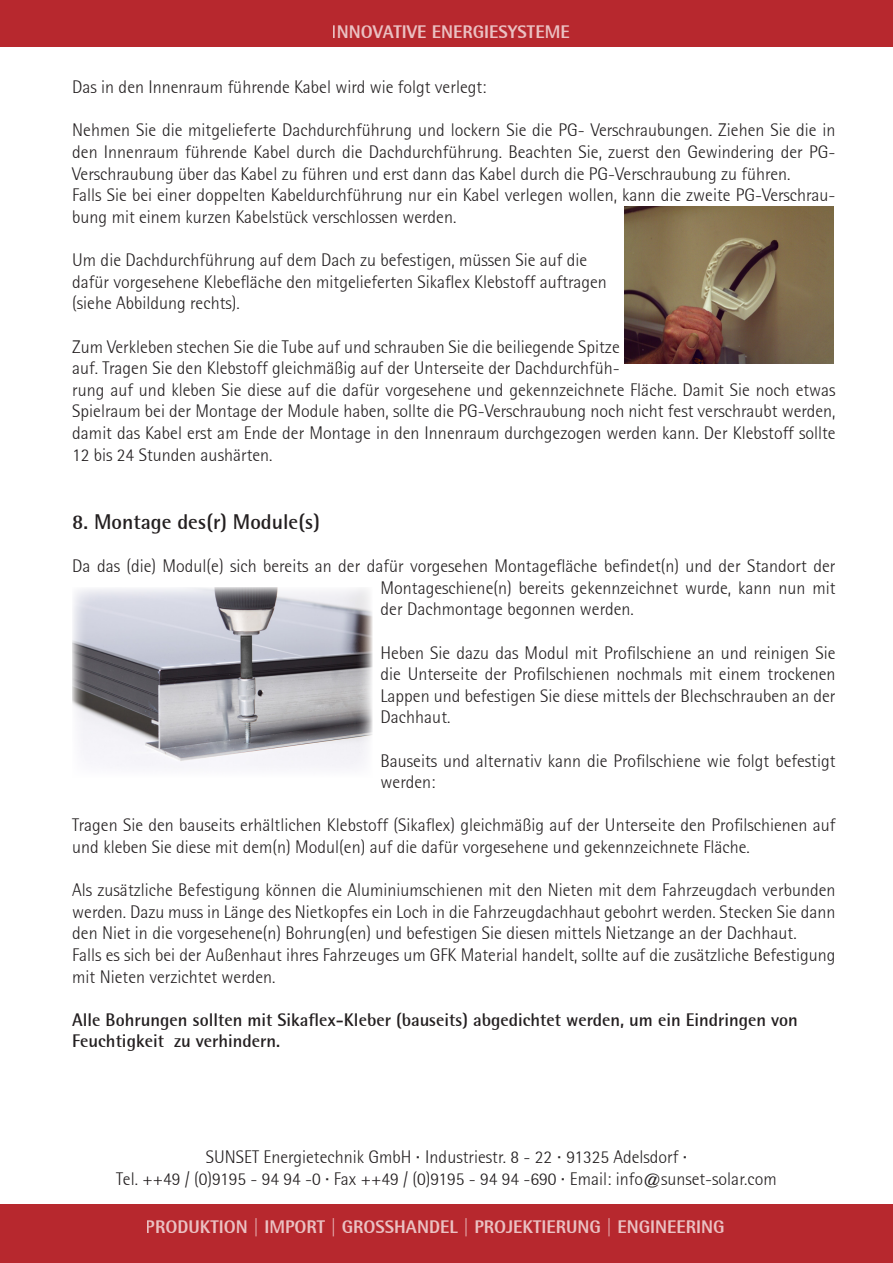
<style>
.page{position:relative;width:893px;height:1263px;background:#fff}
.page>*{position:absolute;margin:0;border:0;box-sizing:border-box;transform-origin:0 0}
.t1{font:700 21px "Rotis Semi Sans";color:#231f20}
.t2{font:300 18px/21.6px "Rotis Semisans";color:#231f20}
.t3{font:700 18px/21.6px "Rotis Semi Sans";color:#231f20}
.t4{font:800 18px "Rotis Semi Sans";color:#fff}
.s1{font-family:"Rotis Semi Sans";font-weight:700}
</style>
<div class="page">
<div style="left:0;top:0;width:893px;height:47px;background:#b7282e"></div>
<div style="left:0;top:1205px;width:893px;height:58px;background:#b7282e"></div>
<img style="left:624px;top:206px;width:210px;height:158px">
<img style="left:72px;top:587px;width:300px;height:181px">
<p class="t4" style="left:332px;top:21px;width:239px">INNOVATIVE ENERGIESYSTEME</p>
<p class="t2" style="left:72px;top:76px;width:416px">Das in den Innenraum führende Kabel wird wie folgt verlegt:</p>
<p class="t2" style="left:72px;top:120px;width:765px;text-align:justify">Nehmen Sie die mitgelieferte Dachdurchführung und lockern Sie die PG- Verschraubungen. Ziehen Sie die in den Innenraum führende Kabel durch die Dachdurchführung. Beachten Sie, zuerst den Gewindering der PG-Verschraubung über das Kabel zu führen und erst dann das Kabel durch die PG-Verschraubung zu führen.</p>
<p class="t2" style="left:72px;top:184px;width:765px">Falls Sie bei einer doppelten Kabeldurchführung nur ein Kabel verlegen wollen, kann die zweite PG-Verschrau&shy;bung mit einem kurzen Kabelstück verschlossen werden.</p>
<p class="t2" style="left:72px;top:249px;width:536px">Um die Dachdurchführung auf dem Dach zu befestigen, müssen Sie auf die dafür vorgesehene Klebefläche den mitgelieferten Sikaflex Klebstoff auftragen (siehe Abbildung rechts).</p>
<p class="t2" style="left:72px;top:336px;width:765px">Zum Verkleben stechen Sie die Tube auf und schrauben Sie die beiliegende Spitze<br>auf. Tragen Sie den Klebstoff gleichmäßig auf der Unterseite der Dachdurchfüh-<br>rung auf und kleben Sie diese auf die dafür vorgesehene und gekennzeichnete Fläche. Damit Sie noch etwas Spielraum bei der Montage der Module haben, sollte die PG-Verschraubung noch nicht fest verschraubt werden, damit das Kabel erst am Ende der Montage in den Innenraum durchgezogen werden kann. Der Klebstoff sollte 12 bis 24 Stunden aushärten.</p>
<p class="t1" style="left:72px;top:509px;width:249px">8. Montage des(r) Module(s)</p>
<p class="t2" style="left:381px;top:555px;width:456px;text-align:justify;text-indent:-308px">Da das (die) Modul(e) sich bereits an der dafür vorgesehen Montagefläche befindet(n) und der Standort der Montageschiene(n) bereits gekennzeichnet wurde, kann nun mit der Dachmontage begonnen werden.</p>
<p class="t2" style="left:381px;top:642px;width:456px;text-align:justify">Heben Sie dazu das Modul mit Profilschiene an und reinigen Sie die Unterseite der Profilschienen nochmals mit einem trockenen Lappen und befestigen Sie diese mittels der Blechschrauben an der Dachhaut.</p>
<p class="t2" style="left:381px;top:750px;width:456px">Bauseits und alternativ kann die Profilschiene wie folgt befestigt werden:</p>
<p class="t2" style="left:72px;top:814px;width:765px">Tragen Sie den bauseits erhältlichen Klebstoff (Sikaflex) gleichmäßig auf der Unterseite den Profilschienen auf und kleben Sie diese mit dem(n) Modul(en) auf die dafür vorgesehene und gekennzeichnete Fläche.</p>
<p class="t2" style="left:72px;top:879px;width:765px;text-align:justify">Als zusätzliche Befestigung können die Aluminiumschienen mit den Nieten mit dem Fahrzeugdach verbunden werden. Dazu muss in Länge des Nietkopfes ein Loch in die Fahrzeugdachhaut gebohrt werden. Stecken Sie dann den Niet in die vorgesehene(n) Bohrung(en) und befestigen Sie diesen mittels Nietzange an der Dachhaut.</p>
<p class="t2" style="left:72px;top:944px;width:765px">Falls es sich bei der Außenhaut ihres Fahrzeuges um GFK Material handelt, sollte auf die zusätzliche Befestigung mit Nieten verzichtet werden.</p>
<p class="t3" style="left:72px;top:1008px;width:727px">Alle Bohrungen sollten mit Sikaflex-Kleber (bauseits) abgedichtet werden, um ein Eindringen von<br>Feuchtigkeit zu verhindern.</p>
<p class="t2" style="left:206px;top:1146px;width:483px">SUNSET Energietechnik GmbH <span class="s1">·</span> Industriestr. 8 - 22 <span class="s1">·</span> 91325 Adelsdorf <span class="s1">·</span></p>
<p class="t2" style="left:116px;top:1168px;width:662px">Tel. ++49 / (0)9195 - 94 94 -0 <span class="s1">·</span> Fax ++49 / (0)9195 - 94 94 -690 <span class="s1">·</span> Email: info@sunset-solar.com</p>
<p class="t4" style="left:146px;top:1215px;width:580px">PRODUKTION | IMPORT | GROSSHANDEL | PROJEKTIERUNG | ENGINEERING</p>
</div>
